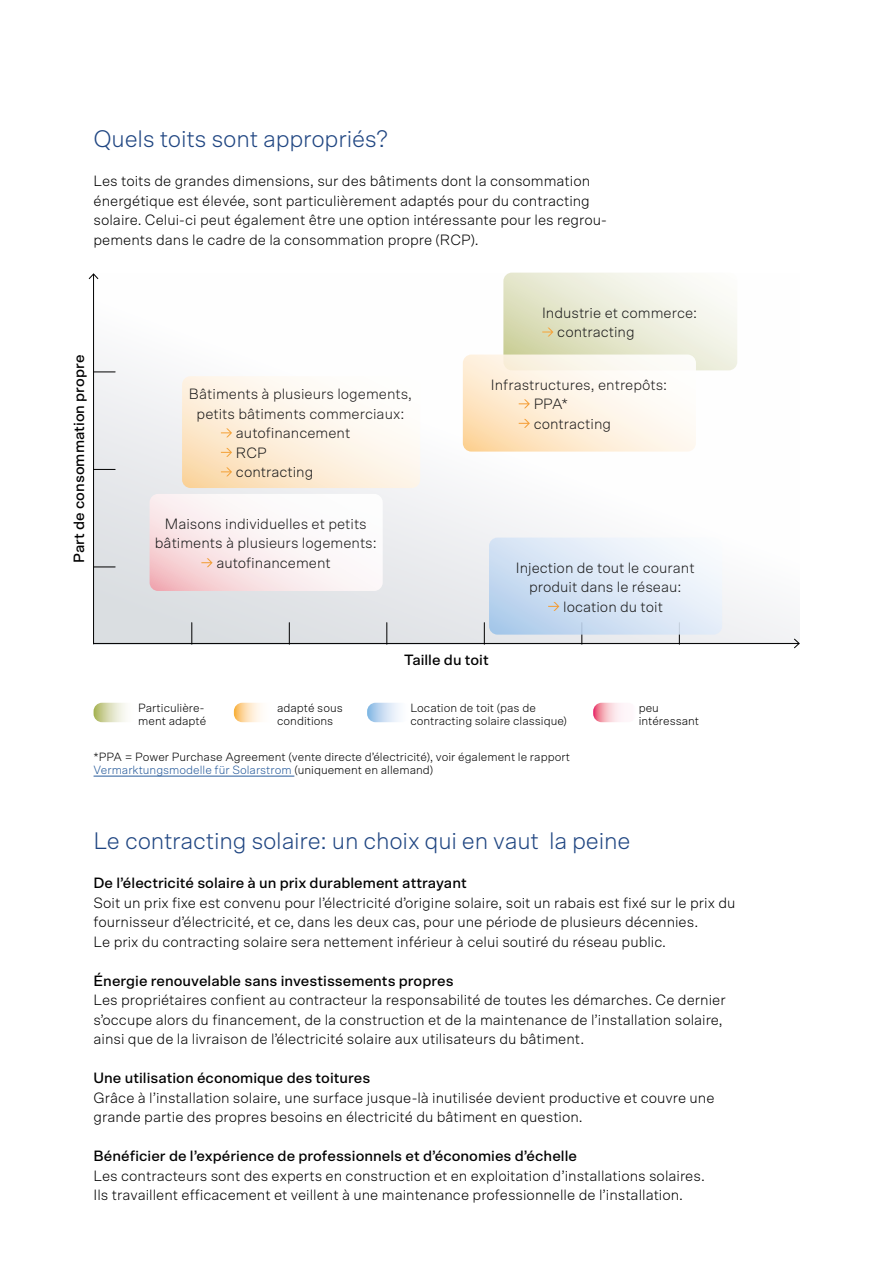
<style>
.page{position:relative;width:893px;height:1263px;background:#fff}
.page>*{position:absolute;margin:0;border:0;box-sizing:border-box;transform-origin:0 0}
.t1{font:300 24px "Scto Grotesk A";letter-spacing:-.01em;color:#204682}
.t2{font:300 15px/19.5px "Scto Grotesk A";color:#000}
.t3{font:500 15px "Scto Grotesk A";color:#000}
.t4{font:300 12px/12.8px "Scto Grotesk A";color:#000}
.s1{font-weight:500;color:#fff}
.s2{color:#275b9b}
</style>
<div class="page">
<svg style="left:94px;top:703px;width:43px;height:19px"></svg>
<svg style="left:367px;top:703px;width:43px;height:19px"></svg>
<svg style="left:234px;top:703px;width:43px;height:19px"></svg>
<svg style="left:593px;top:703px;width:43px;height:19px"></svg>
<svg style="left:94px;top:274px;width:705px;height:369px"></svg>
<svg style="left:94px;top:567px;width:21px;height:1px"></svg>
<svg style="left:94px;top:469px;width:21px;height:1px"></svg>
<svg style="left:94px;top:372px;width:21px;height:1px"></svg>
<svg style="left:387px;top:623px;width:1px;height:20px"></svg>
<svg style="left:289px;top:623px;width:1px;height:20px"></svg>
<svg style="left:192px;top:623px;width:1px;height:20px"></svg>
<svg style="left:484px;top:623px;width:1px;height:20px"></svg>
<svg style="left:503px;top:273px;width:234px;height:97px;background:#eaebd7"></svg>
<svg style="left:463px;top:354px;width:233px;height:98px"></svg>
<svg style="left:182px;top:376px;width:238px;height:112px"></svg>
<svg style="left:150px;top:494px;width:233px;height:97px"></svg>
<svg style="left:489px;top:538px;width:233px;height:97px;background:#d9e6f5"></svg>
<hr style="left:93px;top:274px;width:1px;height:370px;background:#000">
<svg style="left:88px;top:273px;width:11px;height:6px"></svg>
<hr style="left:94px;top:643px;width:705px;height:1px;background:#000">
<svg style="left:794px;top:638px;width:6px;height:11px"></svg>
<hr style="left:94px;top:776px;width:200px;height:1px;background:#275b9b">
<h1 class="t1" style="left:94px;top:125px;width:296px">Quels toits sont appropriés?</h1>
<p class="t2" style="left:94px;top:171px;width:515px">Les toits de grandes dimensions, sur des bâtiments dont la consommation énergétique est élevée, sont particulièrement adaptés pour du contracting solaire. Celui-ci peut également être une option intéressante pour les regrou&shy;pements dans le cadre de la consommation propre (RCP).</p>
<p class="t3" style="left:70px;top:563px;width:210px;rotate:-90deg">Part de consommation propre</p>
<p class="t2" style="left:542px;top:303px;width:157px">Industrie et commerce:</p>
<p class="t2" style="left:542px;top:322px;width:94px"><span class="s1">→</span> contracting</p>
<p class="t2" style="left:491px;top:374px;width:178px">Infrastructures, entrepôts:</p>
<p class="t2" style="left:518px;top:394px;width:52px"><span class="s1">→</span> PPA*</p>
<p class="t2" style="left:518px;top:413px;width:94px"><span class="s1">→</span> contracting</p>
<p class="t2" style="left:189px;top:384px;width:225px;text-align:center">Bâtiments à plusieurs logements, petits bâtiments commerciaux:</p>
<p class="t2" style="left:220px;top:423px;width:132px"><span class="s1">→</span> autofinancement</p>
<p class="t2" style="left:220px;top:442px;width:48px"><span class="s1">→</span> RCP</p>
<p class="t2" style="left:220px;top:462px;width:94px"><span class="s1">→</span> contracting</p>
<p class="t2" style="left:155px;top:514px;width:223px;text-align:center">Maisons individuelles et petits bâtiments à plusieurs logements:</p>
<p class="t2" style="left:201px;top:553px;width:132px"><span class="s1">→</span> autofinancement</p>
<p class="t2" style="left:516px;top:557px;width:180px;text-align:center">Injection de tout le courant produit dans le réseau:</p>
<p class="t2" style="left:548px;top:596px;width:117px"><span class="s1">→</span> location du toit</p>
<p class="t3" style="left:404px;top:651px;width:86px">Taille du toit</p>
<p class="t4" style="left:138px;top:702px;width:70px">Particulière&shy;ment adapté</p>
<p class="t4" style="left:410px;top:702px;width:158px">Location de toit (pas de contracting solaire classique)</p>
<p class="t4" style="left:277px;top:702px;width:67px">adapté sous conditions</p>
<p class="t4" style="left:639px;top:702px;width:62px">peu intéressant</p>
<p class="t4" style="left:94px;top:751px;width:478px">*PPA = Power Purchase Agreement (vente directe d’électricité), voir également le rapport<br><span class="s2">Vermarktungsmodelle für Solarstrom</span> (uniquement en allemand)</p>
<h1 class="t1" style="left:94px;top:827px;width:538px">Le contracting solaire: un choix qui en vaut la peine</h1>
<p class="t3" style="left:94px;top:874px;width:375px">De l’électricité solaire à un prix durablement attrayant</p>
<p class="t2" style="left:94px;top:892px;width:643px">Soit un prix fixe est convenu pour l’électricité d’origine solaire, soit un rabais est fixé sur le prix du fournisseur d’électricité, et ce, dans les deux cas, pour une période de plusieurs décennies.<br>Le prix du contracting solaire sera nettement inférieur à celui soutiré du réseau public.</p>
<p class="t3" style="left:94px;top:971px;width:362px">Énergie renouvelable sans investissements propres</p>
<p class="t2" style="left:94px;top:990px;width:634px">Les propriétaires confient au contracteur la responsabilité de toutes les démarches. Ce dernier s’occupe alors du financement, de la construction et de la maintenance de l’installation solaire, ainsi que de la livraison de l’électricité solaire aux utilisateurs du bâtiment.</p>
<p class="t3" style="left:94px;top:1069px;width:278px">Une utilisation économique des toitures</p>
<p class="t2" style="left:94px;top:1087px;width:623px">Grâce à l’installation solaire, une surface jusque-là inutilisée devient productive et couvre une grande partie des propres besoins en électricité du bâtiment en question.</p>
<p class="t3" style="left:94px;top:1147px;width:485px">Bénéficier de l’expérience de professionnels et d’économies d’échelle</p>
<p class="t2" style="left:94px;top:1165px;width:613px">Les contracteurs sont des experts en construction et en exploitation d’installations solaires.<br>Ils travaillent efficacement et veillent à une maintenance professionnelle de l’installation.</p>
</div>
